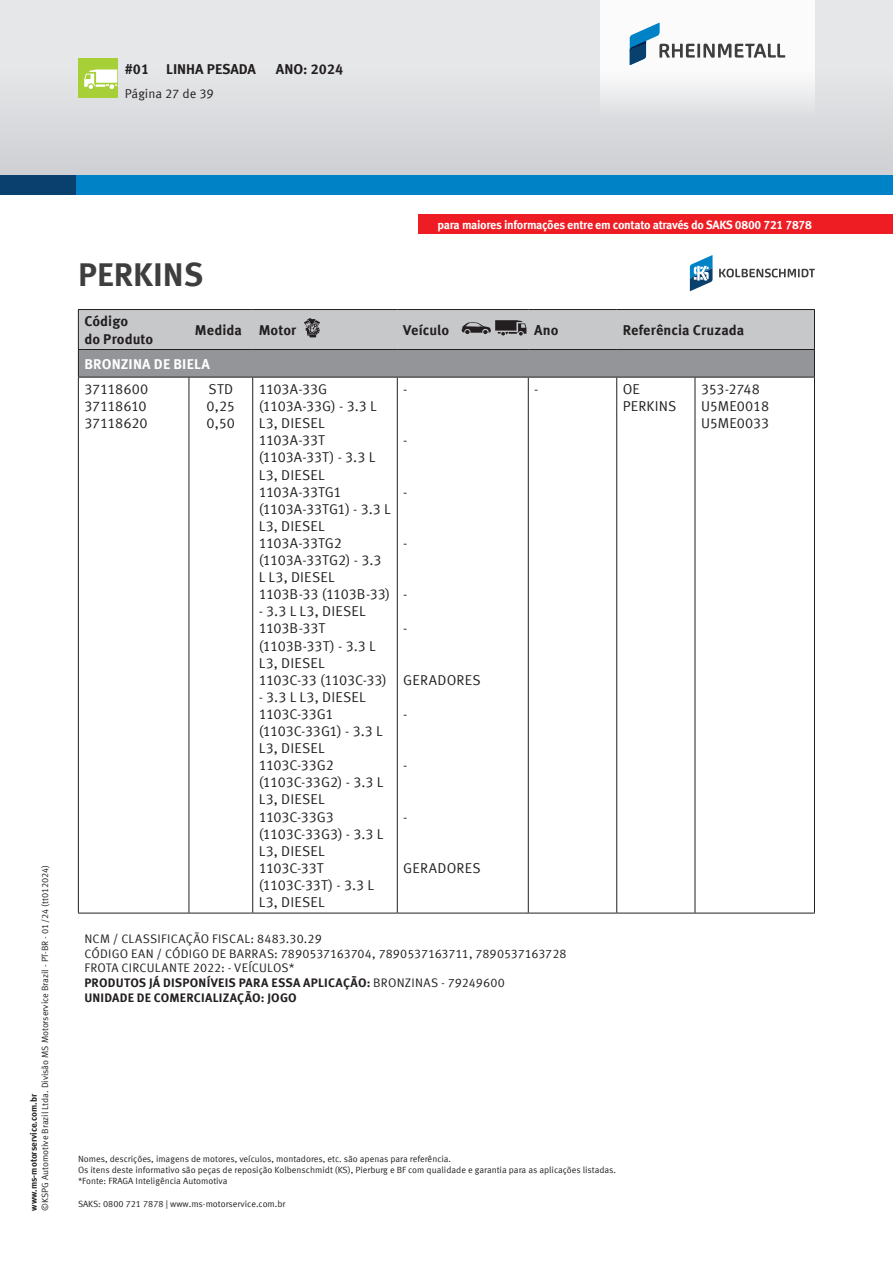
<style>
.page{position:relative;width:893px;height:1263px;background:#fff}
.page>*{position:absolute;margin:0;border:0;box-sizing:border-box;transform-origin:0 0}
.Titulos{font:700 33px "Meta Offc Pro";color:#3e3e3f}
.t1{font:14.25px/17.1px "Meta Offc Pro Norm";letter-spacing:-.005em;color:#231f20}
.t2{font:700 14.25px "Meta Offc Pro";letter-spacing:.005em;color:#231f20}
.t3{font:14.25px "Meta Offc Pro Norm";letter-spacing:.015em;color:#231f20}
.t4{font:700 14.25px "Meta Offc Pro";letter-spacing:.01em;color:#fff}
.t5{font:14.25px "Meta Offc Pro Norm";letter-spacing:-.025em;color:#231f20}
.t6{font:12.75px "Meta Offc Pro Norm";color:#231f20}
.t7{font:12.3px "Meta Offc Pro Norm";letter-spacing:.01em;color:#231f20}
.t8{font:700 12.3px "Meta Offc Pro";letter-spacing:.015em;color:#231f20}
.t9{font:700 12px "Meta Offc Pro";letter-spacing:-.025em;color:#fff}
.t10{font:9px/11.2px "Meta Offc Pro Norm";color:#231f20}
.t11{font:700 9px "Meta Offc Pro";color:#231f20}
.s1{font-family:"Meta Offc Pro Norm";font-weight:400}
</style>
<div class="page">
<div style="left:0;top:0;width:893px;height:176px;background:#e6e7e9"></div>
<div style="left:0;top:68px;width:893px;height:108px;background:#d8d9dc"></div>
<div style="left:0;top:176px;width:893px;height:19px;background:#09406e"></div>
<div style="left:77px;top:176px;width:816px;height:19px;background:#0082c7"></div>
<div style="left:600px;top:0;width:215px;height:118px;background:linear-gradient(to bottom,#fff,#e7e8ea)"></div>
<svg style="left:630px;top:23px;width:155px;height:42px;background:#cad4da"></svg>
<div style="left:418px;top:214px;width:475px;height:20px;background:#ee1d23"></div>
<div style="left:78px;top:59px;width:39px;height:39px;background:#a6cf38"></div>
<svg style="left:84px;top:70px;width:33px;height:19px"></svg>
<svg style="left:690px;top:255px;width:22px;height:36px"></svg>
<svg style="left:719px;top:269px;width:96px;height:8px"></svg>
<hr style="left:78px;top:377px;width:1px;height:536px;background:#231f20">
<hr style="left:814px;top:377px;width:1px;height:536px;background:#231f20">
<hr style="left:189px;top:377px;width:1px;height:536px;background:#231f20">
<hr style="left:252px;top:377px;width:1px;height:536px;background:#231f20">
<hr style="left:397px;top:377px;width:1px;height:536px;background:#231f20">
<hr style="left:528px;top:377px;width:1px;height:536px;background:#231f20">
<hr style="left:616px;top:377px;width:1px;height:536px;background:#231f20">
<hr style="left:695px;top:377px;width:1px;height:536px;background:#231f20">
<hr style="left:78px;top:377px;width:111px;height:1px;background:#231f20">
<hr style="left:189px;top:377px;width:64px;height:1px;background:#231f20">
<hr style="left:253px;top:377px;width:144px;height:1px;background:#231f20">
<hr style="left:397px;top:377px;width:131px;height:1px;background:#231f20">
<hr style="left:528px;top:377px;width:89px;height:1px;background:#231f20">
<hr style="left:617px;top:377px;width:78px;height:1px;background:#231f20">
<hr style="left:695px;top:377px;width:120px;height:1px;background:#231f20">
<hr style="left:78px;top:913px;width:111px;height:1px;background:#231f20">
<hr style="left:189px;top:913px;width:64px;height:1px;background:#231f20">
<hr style="left:253px;top:913px;width:144px;height:1px;background:#231f20">
<hr style="left:397px;top:913px;width:131px;height:1px;background:#231f20">
<hr style="left:528px;top:913px;width:89px;height:1px;background:#231f20">
<hr style="left:617px;top:913px;width:78px;height:1px;background:#231f20">
<hr style="left:695px;top:913px;width:120px;height:1px;background:#231f20">
<svg style="left:78px;top:309px;width:737px;height:68px;background:#aaabad"></svg>
<p class="t2" style="left:125px;top:58px;width:133px">#01 LINHA PESADA</p>
<p class="t2" style="left:276px;top:58px;width:69px">ANO: 2024</p>
<p class="t6" style="left:125px;top:83px;width:91px">Página 27 de 39</p>
<p class="t10" style="left:39px;top:1211px;width:348px;rotate:-90deg">©KSPG Automotive Brazil Ltda. Divisão MS Motorservice Brazil - PT-BR - 01/24 (tt012024)</p>
<p class="t11" style="left:27px;top:1211px;width:118px;rotate:-90deg">www.ms-motorservice.com.br</p>
<p class="t9" style="left:437px;top:215px;width:376px">para maiores informações entre em contato através do SAKS 0800 721 7878</p>
<p class="Titulos" style="left:78px;top:248px;width:127px">PERKINS</p>
<p class="t2" style="left:84px;top:310px;width:45px">Código</p>
<p class="t2" style="left:84px;top:327px;width:70px">do Produto</p>
<p class="t2" style="left:195px;top:319px;width:48px">Medida</p>
<p class="t2" style="left:259px;top:319px;width:39px">Motor</p>
<p class="t2" style="left:403px;top:319px;width:47px">Veículo</p>
<p class="t2" style="left:534px;top:319px;width:26px">Ano</p>
<p class="t2" style="left:623px;top:319px;width:123px">Referência Cruzada</p>
<p class="t4" style="left:84px;top:353px;width:127px">BRONZINA DE BIELA</p>
<p class="t1" style="left:84px;top:380px;width:66px">37118600</p>
<p class="t5" style="left:84px;top:395px;width:64px">37118610</p>
<p class="t1" style="left:84px;top:414px;width:65px">37118620</p>
<p class="t1" style="left:208px;top:380px;width:26px">STD</p>
<p class="t1" style="left:207px;top:397px;width:30px">0,25</p>
<p class="t1" style="left:207px;top:414px;width:30px">0,50</p>
<p class="t1" style="left:534px;top:380px;width:6px">-</p>
<p class="t1" style="left:623px;top:380px;width:19px">OE</p>
<p class="t3" style="left:623px;top:395px;width:55px">PERKINS</p>
<p class="t1" style="left:259px;top:380px;width:120px">1103A-33G (1103A-33G) - 3.3 L<br>L3, DIESEL</p>
<p class="t1" style="left:259px;top:431px;width:118px">1103A-33T (1103A-33T) - 3.3 L<br>L3, DIESEL</p>
<p class="t1" style="left:259px;top:482px;width:134px">1103A-33TG1 (1103A-33TG1) - 3.3 L<br>L3, DIESEL</p>
<p class="t1" style="left:259px;top:533px;width:124px">1103A-33TG2 (1103A-33TG2) - 3.3<br>L L3, DIESEL</p>
<p class="t1" style="left:259px;top:585px;width:133px">1103B-33 (1103B-33)</p>
<p class="t1" style="left:259px;top:602px;width:108px">- 3.3 L L3, DIESEL</p>
<p class="t1" style="left:259px;top:619px;width:119px">1103B-33T (1103B-33T) - 3.3 L<br>L3, DIESEL</p>
<p class="t1" style="left:259px;top:670px;width:130px">1103C-33 (1103C-33)</p>
<p class="t1" style="left:259px;top:687px;width:108px">- 3.3 L L3, DIESEL</p>
<p class="t1" style="left:259px;top:704px;width:126px">1103C-33G1 (1103C-33G1) - 3.3 L<br>L3, DIESEL</p>
<p class="t1" style="left:259px;top:756px;width:126px">1103C-33G2 (1103C-33G2) - 3.3 L<br>L3, DIESEL</p>
<p class="t1" style="left:259px;top:807px;width:126px">1103C-33G3 (1103C-33G3) - 3.3 L<br>L3, DIESEL</p>
<p class="t1" style="left:259px;top:858px;width:117px">1103C-33T (1103C-33T) - 3.3 L<br>L3, DIESEL</p>
<p class="t1" style="left:701px;top:380px;width:60px">353-2748</p>
<p class="t1" style="left:701px;top:397px;width:70px">U5ME0018</p>
<p class="t1" style="left:701px;top:414px;width:70px">U5ME0033</p>
<p class="t1" style="left:403px;top:380px;width:6px">-</p>
<p class="t1" style="left:403px;top:431px;width:6px">-</p>
<p class="t1" style="left:403px;top:482px;width:6px">-</p>
<p class="t1" style="left:403px;top:533px;width:6px">-</p>
<p class="t1" style="left:403px;top:585px;width:6px">-</p>
<p class="t1" style="left:403px;top:619px;width:6px">-</p>
<p class="t3" style="left:403px;top:669px;width:79px">GERADORES</p>
<p class="t1" style="left:403px;top:704px;width:6px">-</p>
<p class="t1" style="left:403px;top:756px;width:6px">-</p>
<p class="t1" style="left:403px;top:807px;width:6px">-</p>
<p class="t3" style="left:403px;top:857px;width:79px">GERADORES</p>
<p class="t7" style="left:84px;top:929px;width:239px">NCM / CLASSIFICAÇÃO FISCAL: 8483.30.29</p>
<p class="t7" style="left:84px;top:944px;width:484px">CÓDIGO EAN / CÓDIGO DE BARRAS: 7890537163704, 7890537163711, 7890537163728</p>
<p class="t7" style="left:84px;top:959px;width:212px">FROTA CIRCULANTE 2022: - VEÍCULOS*</p>
<p class="t8" style="left:84px;top:973px;width:422px">PRODUTOS JÁ DISPONÍVEIS PARA ESSA APLICAÇÃO: <span class="s1">BRONZINAS - 79249600</span></p>
<p class="t8" style="left:84px;top:988px;width:214px">UNIDADE DE COMERCIALIZAÇÃO: JOGO</p>
<p class="t10" style="left:78px;top:1152px;width:540px">Nomes, descrições, imagens de motores, veículos, montadores, etc. são apenas para referência.<br>Os itens deste informativo são peças de reposição Kolbenschmidt (KS), Pierburg e BF com qualidade e garantia para as aplicações listadas. *Fonte: FRAGA Inteligência Automotiva</p>
<p class="t10" style="left:78px;top:1197px;width:209px">SAKS: 0800 721 7878 | www.ms-motorservice.com.br</p>
</div>
